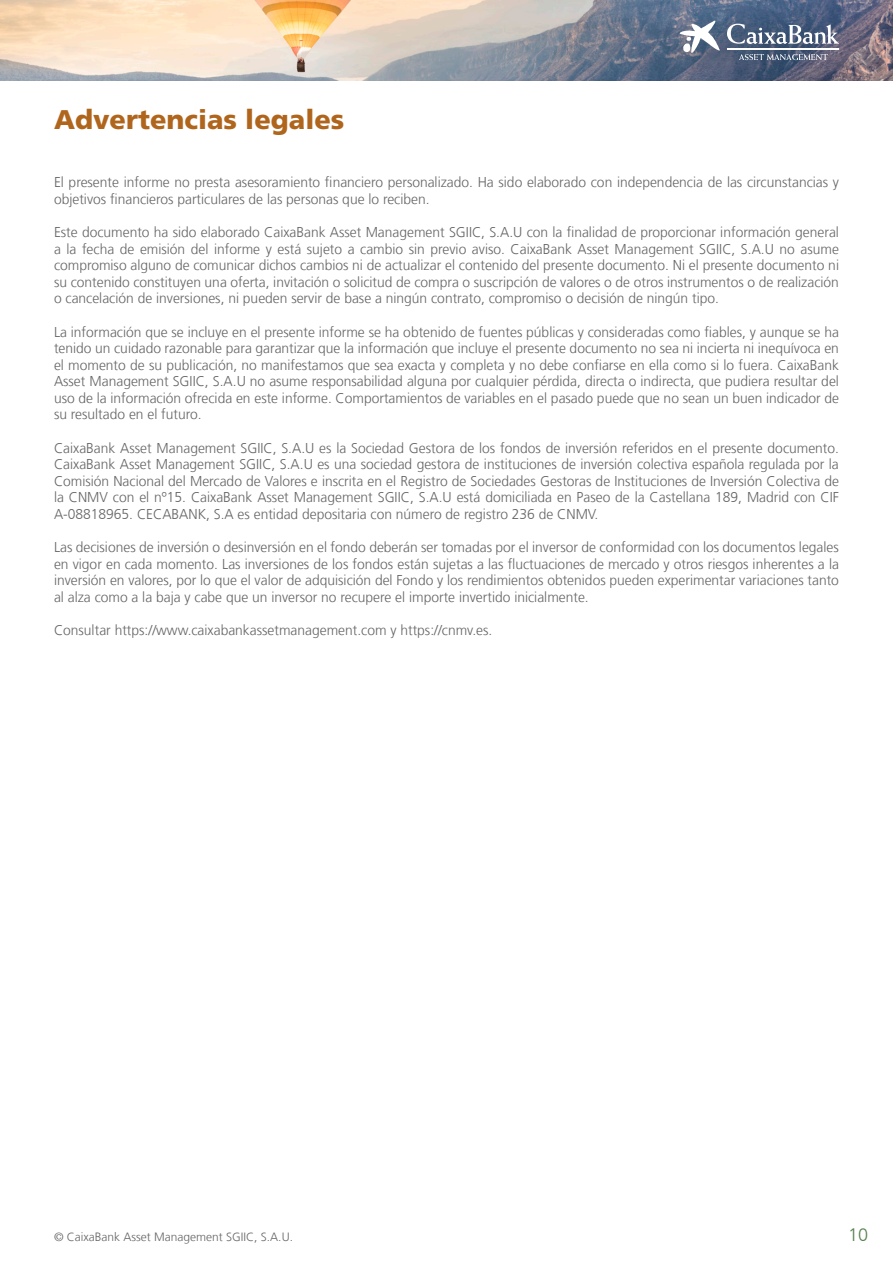
<style>
.page{position:relative;width:893px;height:1263px;background:#fff}
.page>*{position:absolute;margin:0;border:0;box-sizing:border-box;transform-origin:0 0}
.t1{font:900 27px "La Caixa Frutiger";color:#b0651d}
.t2{font:300 18px "La Caixa Frutiger";color:#54824d}
.t3{font:300 14.25px/16.5px "La Caixa Frutiger";color:#646464;text-align:justify}
.t4{font:300 12px "La Caixa Frutiger";color:#646464}
</style>
<div class="page">
<img style="left:0;top:0;width:893px;height:81px">
<svg style="left:739px;top:54px;width:89px;height:6px"></svg>
<svg style="left:680px;top:21px;width:40px;height:32px"></svg>
<hr style="left:727px;top:48px;width:112px;height:1px;background:#fff">
<svg style="left:727px;top:24px;width:112px;height:20px"></svg>
<hr style="left:727px;top:49px;width:112px;height:1px;background:#fff">
<h1 class="t1" style="left:54px;top:104px;width:292px">Advertencias legales</h1>
<p class="t3" style="left:54px;top:174px;width:786px">El presente informe no presta asesoramiento financiero personalizado. Ha sido elaborado con independencia de las circunstancias y objetivos financieros particulares de las personas que lo reciben.</p>
<p class="t3" style="left:54px;top:224px;width:786px">Este documento ha sido elaborado CaixaBank Asset Management SGIIC, S.A.U con la finalidad de proporcionar información general a la fecha de emisión del informe y está sujeto a cambio sin previo aviso. CaixaBank Asset Management SGIIC, S.A.U no asume compromiso alguno de comunicar dichos cambios ni de actualizar el contenido del presente documento. Ni el presente documento ni su contenido constituyen una oferta, invitación o solicitud de compra o suscripción de valores o de otros instrumentos o de realización o cancelación de inversiones, ni pueden servir de base a ningún contrato, compromiso o decisión de ningún tipo.</p>
<p class="t3" style="left:54px;top:324px;width:787px">La información que se incluye en el presente informe se ha obtenido de fuentes públicas y consideradas como fiables, y aunque se ha tenido un cuidado razonable para garantizar que la información que incluye el presente documento no sea ni incierta ni inequívoca en el momento de su publicación, no manifestamos que sea exacta y completa y no debe confiarse en ella como si lo fuera. CaixaBank Asset Management SGIIC, S.A.U no asume responsabilidad alguna por cualquier pérdida, directa o indirecta, que pudiera resultar del uso de la información ofrecida en este informe. Comportamientos de variables en el pasado puede que no sean un buen indicador de su resultado en el futuro.</p>
<p class="t3" style="left:54px;top:440px;width:786px">CaixaBank Asset Management SGIIC, S.A.U es la Sociedad Gestora de los fondos de inversión referidos en el presente documento.<br>CaixaBank Asset Management SGIIC, S.A.U es una sociedad gestora de instituciones de inversión colectiva española regulada por la Comisión Nacional del Mercado de Valores e inscrita en el Registro de Sociedades Gestoras de Instituciones de Inversión Colectiva de la CNMV con el nº15. CaixaBank Asset Management SGIIC, S.A.U está domiciliada en Paseo de la Castellana 189, Madrid con CIF A-08818965. CECABANK, S.A es entidad depositaria con número de registro 236 de CNMV.</p>
<p class="t3" style="left:54px;top:539px;width:786px">Las decisiones de inversión o desinversión en el fondo deberán ser tomadas por el inversor de conformidad con los documentos legales en vigor en cada momento. Las inversiones de los fondos están sujetas a las fluctuaciones de mercado y otros riesgos inherentes a la inversión en valores, por lo que el valor de adquisición del Fondo y los rendimientos obtenidos pueden experimentar variaciones tanto al alza como a la baja y cabe que un inversor no recupere el importe invertido inicialmente.</p>
<p class="t3" style="left:54px;top:622px;width:440px">Consultar https://www.caixabankassetmanagement.com y https://cnmv.es.</p>
<p class="t4" style="left:54px;top:1230px;width:240px">© CaixaBank Asset Management SGIIC, S.A.U.</p>
<p class="t2" style="left:848px;top:1224px;width:22px">10</p>
</div>
